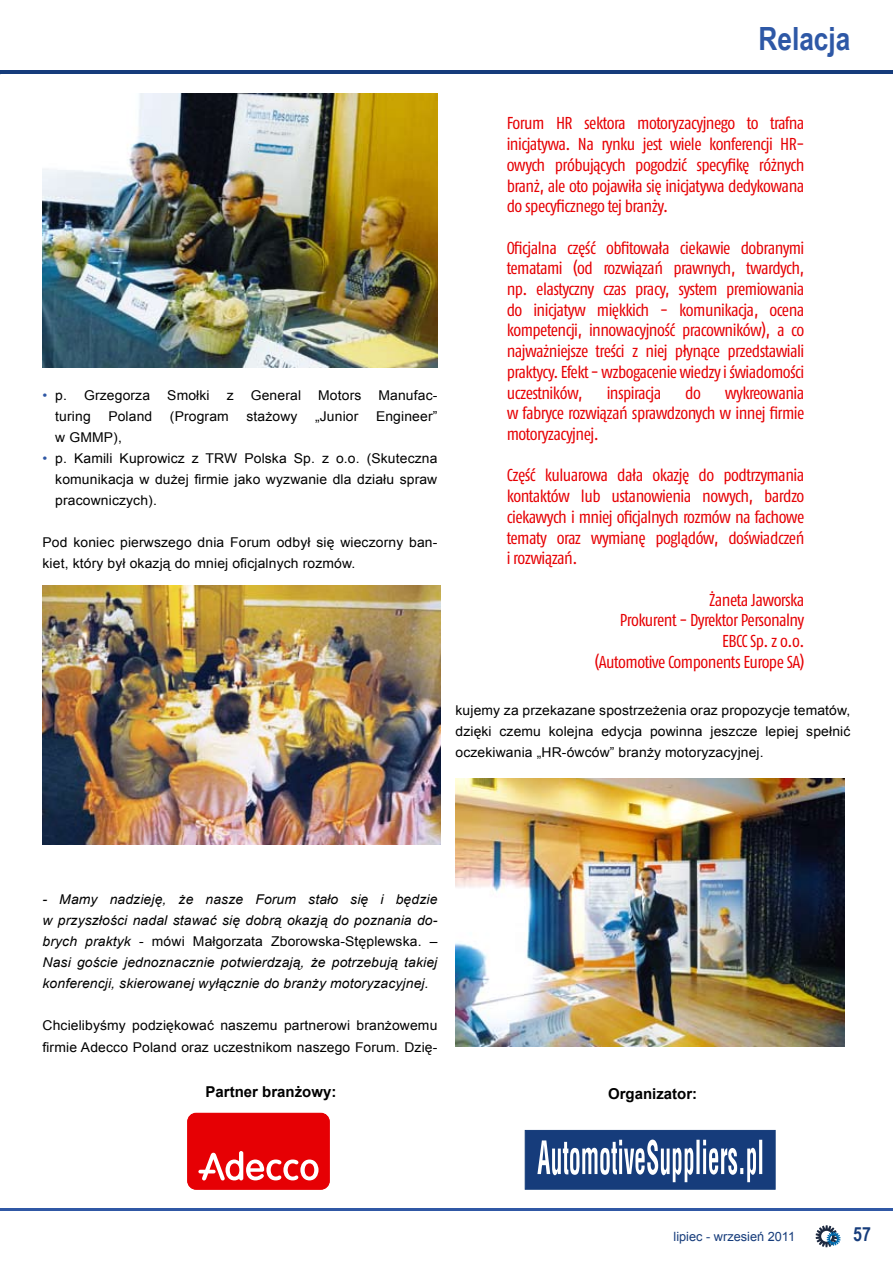
<style>
.page{position:relative;width:893px;height:1263px;background:#fff}
.page>*{position:absolute;margin:0;border:0;box-sizing:border-box;transform-origin:0 0}
.t1{font:700 31.95px "Arial Narrow";color:#2e58a6}
.t2{font:700 19.5px "Arial Narrow";color:#163c7b}
.t3{font:condensed 17.25px/20.7px "Fago Pro";letter-spacing:-.03em;color:#e60004;text-align:justify}
.t4{font:700 15px "Arial";color:#000}
.t5{font:13.5px/21px "Arial";letter-spacing:.01em;color:#000;text-align:justify}
.t6{font:italic 13.5px/21px "Arial";letter-spacing:.01em;color:#000;text-align:justify}
.t7{font:12.75px "Arial";color:#163c7b}
.s1{color:#3058a5}
.s2{font-style:normal}
</style>
<div class="page">
<svg style="left:816px;top:1225px;width:24px;height:22px"></svg>
<hr style="left:0;top:71px;width:893px;height:3px;background:#163c7b">
<hr style="left:0;top:1209px;width:893px;height:2px;background:#3058a5">
<img style="left:43px;top:94px;width:395px;height:273px">
<img style="left:455px;top:778px;width:389px;height:268px">
<img style="left:43px;top:585px;width:397px;height:260px">
<div style="left:525px;top:1130px;width:250px;height:59px;background:#163c7b"></div>
<svg style="left:537px;top:1139px;width:225px;height:43px"></svg>
<div style="left:188px;top:1113px;width:141px;height:76px;background:#e60004;border-radius:8px"></div>
<div style="left:188px;top:1113px;width:141px;height:76px;border:1px solid #e60004;border-radius:8px"></div>
<svg style="left:198px;top:1151px;width:120px;height:29px"></svg>
<h1 class="t1" style="left:758px;top:15px;width:93px">Relacja</h1>
<p class="t5" style="left:43px;top:385px;width:26px"><span class="s1">•</span> p.</p>
<p class="t5" style="left:84px;top:385px;width:68px">Grzegorza</p>
<p class="t5" style="left:167px;top:385px;width:44px">Smołki</p>
<p class="t5" style="left:227px;top:385px;width:8px">z</p>
<p class="t5" style="left:251px;top:385px;width:52px">General</p>
<p class="t5" style="left:318px;top:385px;width:45px">Motors</p>
<p class="t5" style="left:378px;top:385px;width:60px">Manufac-</p>
<p class="t5" style="left:55px;top:406px;width:37px">turing</p>
<p class="t5" style="left:108px;top:406px;width:45px">Poland</p>
<p class="t5" style="left:170px;top:406px;width:60px">(Program</p>
<p class="t5" style="left:246px;top:406px;width:53px">stażowy</p>
<p class="t5" style="left:315px;top:406px;width:45px">„Junior</p>
<p class="t5" style="left:376px;top:406px;width:63px">Engineer”</p>
<p class="t5" style="left:55px;top:427px;width:68px">w GMMP),</p>
<p class="t5" style="left:55px;top:448px;width:384px;text-indent:-13px"><span class="s1">•</span> p. Kamili Kuprowicz z TRW Polska Sp. z o.o. (Skuteczna komunikacja w dużej firmie jako wyzwanie dla działu spraw pracowniczych).</p>
<p class="t5" style="left:43px;top:532px;width:396px">Pod koniec pierwszego dnia Forum odbył się wieczorny ban&shy;kiet, który był okazją do mniej oficjalnych rozmów.</p>
<p class="t3" style="left:507px;top:113px;width:299px">Forum HR sektora motoryzacyjnego to trafna inicjatywa. Na rynku jest wiele konferencji HR&shy;owych próbujących pogodzić specyfikę różnych branż, ale oto pojawiła się inicjatywa dedykowana do specyficznego tej branży.</p>
<p class="t3" style="left:507px;top:237px;width:299px">Oficjalna część obfitowała ciekawie dobranymi tematami (od rozwiązań prawnych, twardych, np. elastyczny czas pracy, system premiowania do inicjatyw miękkich - komunikacja, ocena kompetencji, innowacyjność pracowników), a co najważniejsze treści z niej płynące przedstawiali praktycy. Efekt - wzbogacenie wiedzy i świadomości uczestników,</p>
<p class="t3" style="left:507px;top:382px;width:299px;text-indent:218px">wykreowania w fabryce rozwiązań sprawdzonych w innej firmie motoryzacyjnej.</p>
<p class="t3" style="left:507px;top:465px;width:299px">Część kuluarowa dała okazję do podtrzymania kontaktów lub ustanowienia nowych, bardzo ciekawych i mniej oficjalnych rozmów na fachowe tematy oraz wymianę poglądów, doświadczeń i rozwiązań.</p>
<p class="t3" style="left:595px;top:589px;width:211px;text-align:right">Żaneta Jaworska<br>Prokurent - Dyrektor Personalny<br>EBCC Sp. z o.o.<br>(Automotive Components Europe SA)</p>
<p class="t3" style="left:607px;top:382px;width:56px">inspiracja</p>
<p class="t3" style="left:685px;top:382px;width:17px">do</p>
<p class="t5" style="left:455px;top:700px;width:396px">kujemy za przekazane spostrzeżenia oraz propozycje tematów, dzięki czemu kolejna edycja powinna jeszcze lepiej spełnić oczekiwania „HR-ówców” branży motoryzacyjnej.</p>
<p class="t6" style="left:43px;top:889px;width:396px">- Mamy nadzieję, że nasze Forum stało się i będzie w przyszłości nadal stawać się dobrą okazją do poznania do&shy;brych praktyk <span class="s2">- mówi Małgorzata Zborowska-Stęplewska. – </span>Nasi goście jednoznacznie potwierdzają, że potrzebują takiej konferencji, skierowanej wyłącznie do branży motoryzacyjnej.</p>
<p class="t5" style="left:43px;top:1015px;width:396px">Chcielibyśmy podziękować naszemu partnerowi branżowemu firmie Adecco Poland oraz uczestnikom naszego Forum. Dzię-</p>
<p class="t4" style="left:206px;top:1082px;width:132px">Partner branżowy:</p>
<p class="t4" style="left:608px;top:1084px;width:91px">Organizator:</p>
<p class="t7" style="left:673px;top:1228px;width:123px">lipiec - wrzesień 2011</p>
<p class="t2" style="left:853px;top:1219px;width:19px">57</p>
</div>
